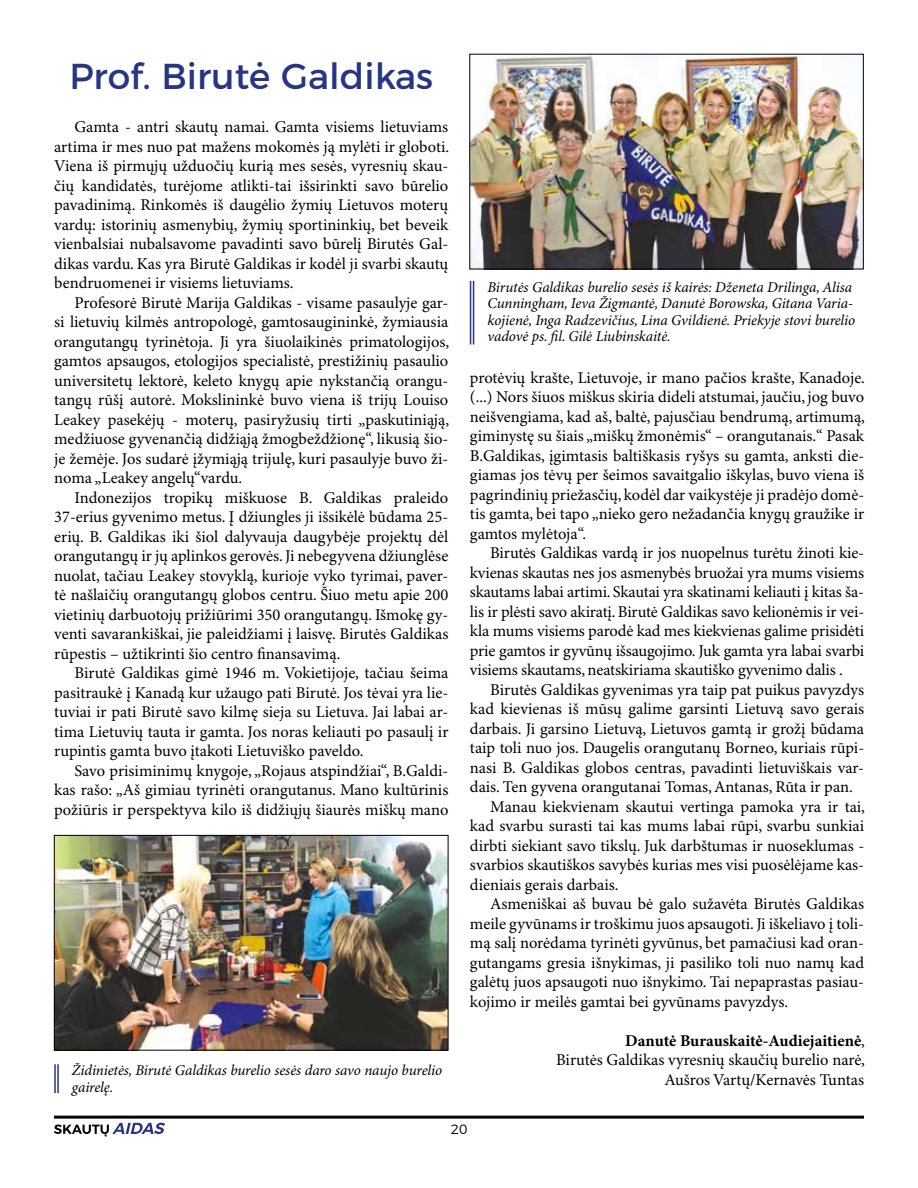
<style>
.page{position:relative;width:918px;height:1188px;background:#fff}
.page>*{position:absolute;margin:0;border:0;box-sizing:border-box;transform-origin:0 0}
.t1{font:36px "Montserrat";color:#283583}
.t2{font:16.5px/19.5px "Minion Pro";color:#000;text-align:justify}
.t3{font:italic 15px/16.5px "Minion Pro";letter-spacing:-.01em;color:#000}
.t4{font:300 13.5px "Montserrat";color:#000}
.s1{font-weight:700}
</style>
<div class="page">
<hr style="left:54px;top:1116px;width:810px;height:3px;background:#000">
<svg style="left:54px;top:1123px;width:111px;height:14px"></svg>
<img style="left:472px;top:56px;width:390px;height:211px">
<div style="left:470px;top:54px;width:394px;height:215px;border:1px solid #000"></div>
<hr style="left:473px;top:281px;width:1px;height:63px;background:#283583">
<hr style="left:470px;top:281px;width:1px;height:63px;background:#283583">
<img style="left:56px;top:837px;width:390px;height:211px">
<div style="left:54px;top:835px;width:394px;height:215px;border:1px solid #000"></div>
<hr style="left:57px;top:1064px;width:2px;height:29px;background:#283583">
<hr style="left:54px;top:1064px;width:2px;height:29px;background:#283583">
<h1 class="t1" style="left:69px;top:47px;width:365px">Prof. Birutė Galdikas</h1>
<p class="t2" style="left:54px;top:118px;width:397px;text-indent:20px">Gamta - antri skautų namai. Gamta visiems lietuviams artima ir mes nuo pat mažens mokomės ją mylėti ir globoti.<br>Viena iš pirmųjų užduočių kurią mes sesės, vyresnių skau&shy;čių kandidatės, turėjome atlikti-tai išsirinkti savo būrelio pavadinimą. Rinkomės iš daugėlio žymių Lietuvos moterų vardų: istorinių asmenybių, žymių sportininkių, bet beveik vienbalsiai nubalsavome pavadinti savo būrelį Birutės Gal&shy;dikas vardu. Kas yra Birutė Galdikas ir kodėl ji svarbi skautų bendruomenei ir visiems lietuviams.</p>
<p class="t2" style="left:54px;top:294px;width:397px;text-indent:20px">Profesorė Birutė Marija Galdikas - visame pasaulyje gar&shy;si lietuvių kilmės antropologė, gamtosaugininkė, žymiausia orangutangų tyrinėtoja. Ji yra šiuolaikinės primatologijos, gamtos apsaugos, etologijos specialistė, prestižinių pasaulio universitetų lektorė, keleto knygų apie nykstančią orangu&shy;tangų rūšį autorė. Mokslininkė buvo viena iš trijų Louiso Leakey pasekėjų - moterų, pasiryžusių tirti „paskutiniąją, medžiuose gyvenančią didžiąją žmogbeždžionę“, likusią šio&shy;je žemėje. Jos sudarė įžymiąją trijulę, kuri pasaulyje buvo ži&shy;noma „Leakey angelų“vardu.</p>
<p class="t2" style="left:54px;top:489px;width:396px;text-indent:20px">Indonezijos tropikų miškuose B. Galdikas praleido 37-erius gyvenimo metus. Į džiungles ji išsikėlė būdama 25- erių. B. Galdikas iki šiol dalyvauja daugybėje projektų dėl orangutangų ir jų aplinkos gerovės. Ji nebegyvena džiunglėse nuolat, tačiau Leakey stovyklą, kurioje vyko tyrimai, paver&shy;tė našlaičių orangutangų globos centru. Šiuo metu apie 200 vietinių darbuotojų prižiūrimi 350 orangutangų. Išmokę gy&shy;venti savarankiškai, jie paleidžiami į laisvę. Birutės Galdikas rūpestis – užtikrinti šio centro finansavimą.</p>
<p class="t2" style="left:54px;top:664px;width:396px;text-indent:20px">Birutė Galdikas gimė 1946 m. Vokietijoje, tačiau šeima pasitraukė į Kanadą kur užaugo pati Birutė. Jos tėvai yra lie&shy;tuviai ir pati Birutė savo kilmę sieja su Lietuva. Jai labai ar&shy;tima Lietuvių tauta ir gamta. Jos noras keliauti po pasaulį ir rupintis gamta buvo įtakoti Lietuviško paveldo.</p>
<p class="t2" style="left:54px;top:762px;width:396px;text-indent:20px">Savo prisiminimų knygoje, „Rojaus atspindžiai“, B.Galdi&shy;kas rašo: „Aš gimiau tyrinėti orangutanus. Mano kultūrinis požiūris ir perspektyva kilo iš didžiųjų šiaurės miškų mano</p>
<p class="t3" style="left:72px;top:1063px;width:372px">Židinietės, Birutė Galdikas burelio sesės daro savo naujo burelio gairelę.</p>
<p class="t3" style="left:488px;top:279px;width:369px">Birutės Galdikas burelio sesės iš kairės: Dženeta Drilinga, Alisa Cunningham, Ieva Žigmantė, Danutė Borowska, Gitana Varia&shy;kojienė, Inga Radzevičius, Lina Gvildienė. Priekyje stovi burelio vadovė ps. fil. Gilė Liubinskaitė.</p>
<p class="t2" style="left:470px;top:368px;width:397px">protėvių krašte, Lietuvoje, ir mano pačios krašte, Kanadoje. (...) Nors šiuos miškus skiria dideli atstumai, jaučiu, jog buvo neišvengiama, kad aš, baltė, pajusčiau bendrumą, artimumą, giminystę su šiais „miškų žmonėmis“ – orangutanais.“ Pasak B.Galdikas, įgimtasis baltiškasis ryšys su gamta, anksti die&shy;giamas jos tėvų per šeimos savaitgalio iškylas, buvo viena iš pagrindinių priežasčių, kodėl dar vaikystėje ji pradėjo domė&shy;tis gamta, bei tapo „nieko gero nežadančia knygų graužike ir gamtos mylėtoja“.</p>
<p class="t2" style="left:470px;top:544px;width:396px;text-indent:20px">Birutės Galdikas vardą ir jos nuopelnus turėtu žinoti kie&shy;kvienas skautas nes jos asmenybės bruožai yra mums visiems skautams labai artimi. Skautai yra skatinami keliauti į kitas ša&shy;lis ir plėsti savo akiratį. Birutė Galdikas savo kelionėmis ir vei&shy;kla mums visiems parodė kad mes kiekvienas galime prisidėti prie gamtos ir gyvūnų išsaugojimo. Juk gamta yra labai svarbi visiems skautams, neatskiriama skautiško gyvenimo dalis .</p>
<p class="t2" style="left:490px;top:680px;width:375px">Birutės Galdikas gyvenimas yra taip pat puikus pavyzdys</p>
<p class="t2" style="left:470px;top:700px;width:396px">kad kievienas iš mūsų galime garsinti Lietuvą savo gerais</p>
<p class="t2" style="left:470px;top:719px;width:396px">darbais. Ji garsino Lietuvą, Lietuvos gamtą ir grožį būdama</p>
<p class="t2" style="left:470px;top:739px;width:396px">taip toli nuo jos. Daugelis orangutanų Borneo, kuriais rūpi-</p>
<p class="t2" style="left:470px;top:758px;width:396px">nasi B. Galdikas globos centras, pavadinti lietuviškais var-</p>
<p class="t2" style="left:470px;top:778px;width:384px">dais. Ten gyvena orangutanai Tomas, Antanas, Rūta ir pan.</p>
<p class="t2" style="left:490px;top:797px;width:376px">Manau kiekvienam skautui vertinga pamoka yra ir tai,</p>
<p class="t2" style="left:470px;top:817px;width:396px">kad svarbu surasti tai kas mums labai rūpi, svarbu sunkiai</p>
<p class="t2" style="left:470px;top:836px;width:396px">dirbti siekiant savo tikslų. Juk darbštumas ir nuoseklumas -</p>
<p class="t2" style="left:470px;top:856px;width:396px">svarbios skautiškos savybės kurias mes visi puosėlėjame kas-</p>
<p class="t2" style="left:470px;top:875px;width:150px">dieniais gerais darbais.</p>
<p class="t2" style="left:490px;top:895px;width:375px">Asmeniškai aš buvau bė galo sužavėta Birutės Galdikas</p>
<p class="t2" style="left:470px;top:914px;width:396px">meile gyvūnams ir troškimu juos apsaugoti. Ji iškeliavo į toli-</p>
<p class="t2" style="left:470px;top:934px;width:396px">mą salį norėdama tyrinėti gyvūnus, bet pamačiusi kad oran-</p>
<p class="t2" style="left:470px;top:953px;width:396px">gutangams gresia išnykimas, ji pasiliko toli nuo namų kad</p>
<p class="t2" style="left:470px;top:973px;width:396px">galėtų juos apsaugoti nuo išnykimo. Tai nepaprastas pasiau-</p>
<p class="t2" style="left:470px;top:992px;width:320px">kojimo ir meilės gamtai bei gyvūnams pavyzdys.</p>
<p class="t2" style="left:556px;top:1031px;width:311px;text-align:right"><span class="s1">Danutė Burauskaitė-Audiejaitienė</span>,<br>Birutės Galdikas vyresnių skaučių burelio narė,<br>Aušros Vartų/Kernavės Tuntas</p>
<p class="t4" style="left:451px;top:1118px;width:18px">20</p>
</div>
